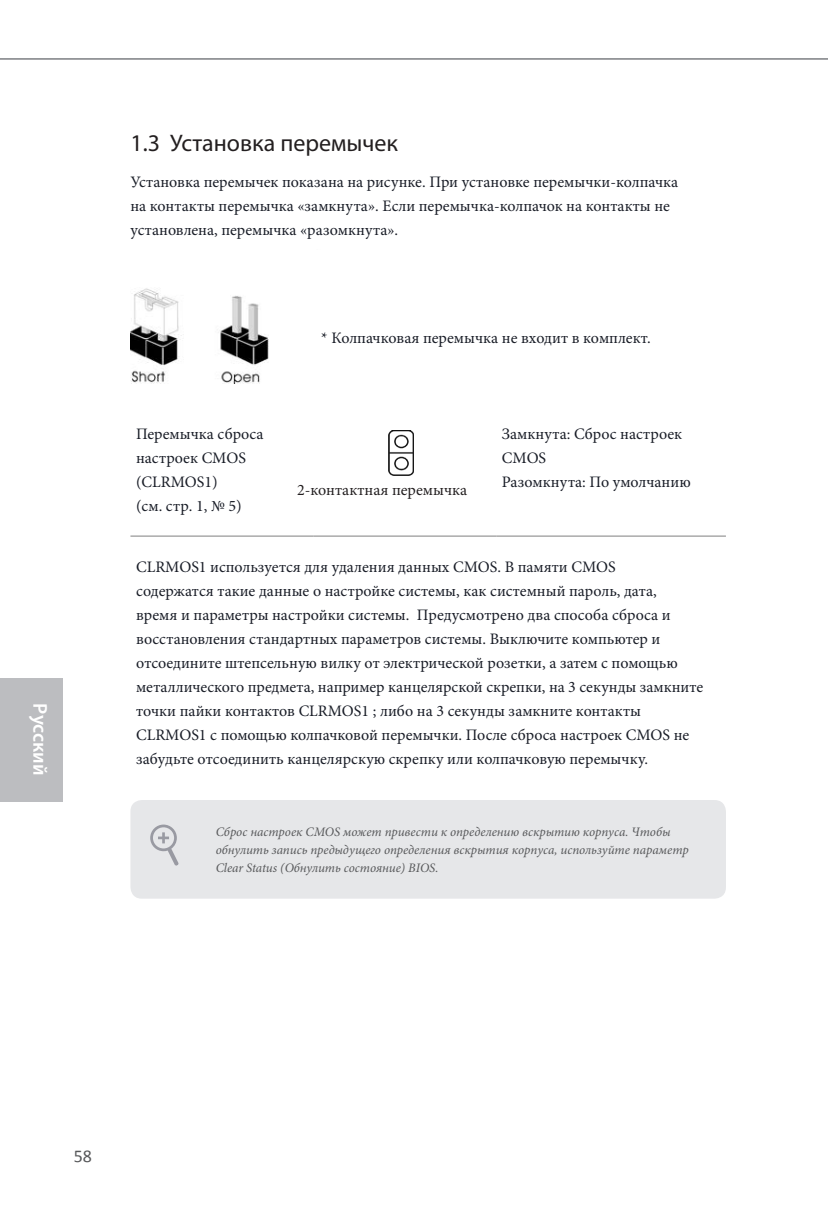
<style>
.page{position:relative;width:828px;height:1225px;background:#fff}
.page>*{position:absolute;margin:0;border:0;box-sizing:border-box;transform-origin:0 0}
.主標{font:24px "Myriad Pro";color:#231f20}
.t1{font:600 20px "Myriad Pro";color:#fff}
.t2{font:18px "Calibri";color:#57585a}
.內文{font:16px/24px "Minion Pro";color:#191d27}
.t3{font:16px "Minion Pro";color:#231f20}
.note內文{font:italic 13px/18px "Minion Pro";color:#57585a}
</style>
<div class="page">
<div style="left:0;top:678px;width:63px;height:124px;background:#bcbdc0"></div>
<hr style="left:0;top:58px;width:828px;height:2px;background:#939598">
<hr style="left:130px;top:536px;width:183px;height:1px;background:#808080">
<hr style="left:313px;top:536px;width:183px;height:1px;background:#808080">
<hr style="left:496px;top:536px;width:230px;height:1px;background:#808080">
<img style="left:389px;top:430px;width:24px;height:46px">
<img style="left:130px;top:288px;width:139px;height:96px">
<div style="left:130px;top:800px;width:596px;height:98px;background:#e6e7e9;border-radius:11px"></div>
<svg style="left:150px;top:824px;width:29px;height:41px"></svg>
<p class="t1" style="left:53px;top:703px;width:74px;rotate:90deg">Русский</p>
<p class="主標" style="left:130px;top:128px;width:269px">1.3 Установка перемычек</p>
<p class="內文" style="left:130px;top:170px;width:549px">Установка перемычек показана на рисунке. При установке перемычки-колпачка на контакты перемычка «замкнута». Если перемычка-колпачок на контакты не установлена, перемычка «разомкнута».</p>
<p class="內文" style="left:136px;top:421px;width:129px">Перемычка сброса настроек CMOS</p>
<p class="內文" style="left:136px;top:469px;width:83px">(CLRMOS1)</p>
<p class="內文" style="left:136px;top:493px;width:107px">(см. стр. 1, № 5)</p>
<p class="內文" style="left:321px;top:326px;width:331px">* Колпачковая перемычка не входит в комплект.</p>
<p class="t3" style="left:297px;top:479px;width:172px">2-контактная перемычка</p>
<p class="內文" style="left:502px;top:421px;width:182px">Замкнута: Сброс настроек<br>CMOS</p>
<p class="內文" style="left:502px;top:469px;width:190px">Разомкнута: По умолчанию</p>
<p class="內文" style="left:136px;top:555px;width:568px">CLRMOS1 используется для удаления данных CMOS. В памяти CMOS<br>содержатся такие данные о настройке системы, как системный пароль, дата,<br>время и параметры настройки системы. Предусмотрено два способа сброса и восстановления стандартных параметров системы. Выключите компьютер и отсоедините штепсельную вилку от электрической розетки, а затем с помощью металлического предмета, например канцелярской скрепки, на 3 секунды замкните точки пайки контактов CLRMOS1 ; либо на 3 секунды замкните контакты CLRMOS1 с помощью колпачковой перемычки. После сброса настроек CMOS не забудьте отсоединить канцелярскую скрепку или колпачковую перемычку.</p>
<p class="note內文" style="left:216px;top:822px;width:474px">Сброс настроек CMOS может привести к определению вскрытию корпуса. Чтобы обнулить запись предыдущего определения вскрытия корпуса, используйте параметр<br>Clear Status (Обнулить состояние) BIOS.</p>
<p class="t2" style="left:74px;top:1144px;width:20px">58</p>
</div>
